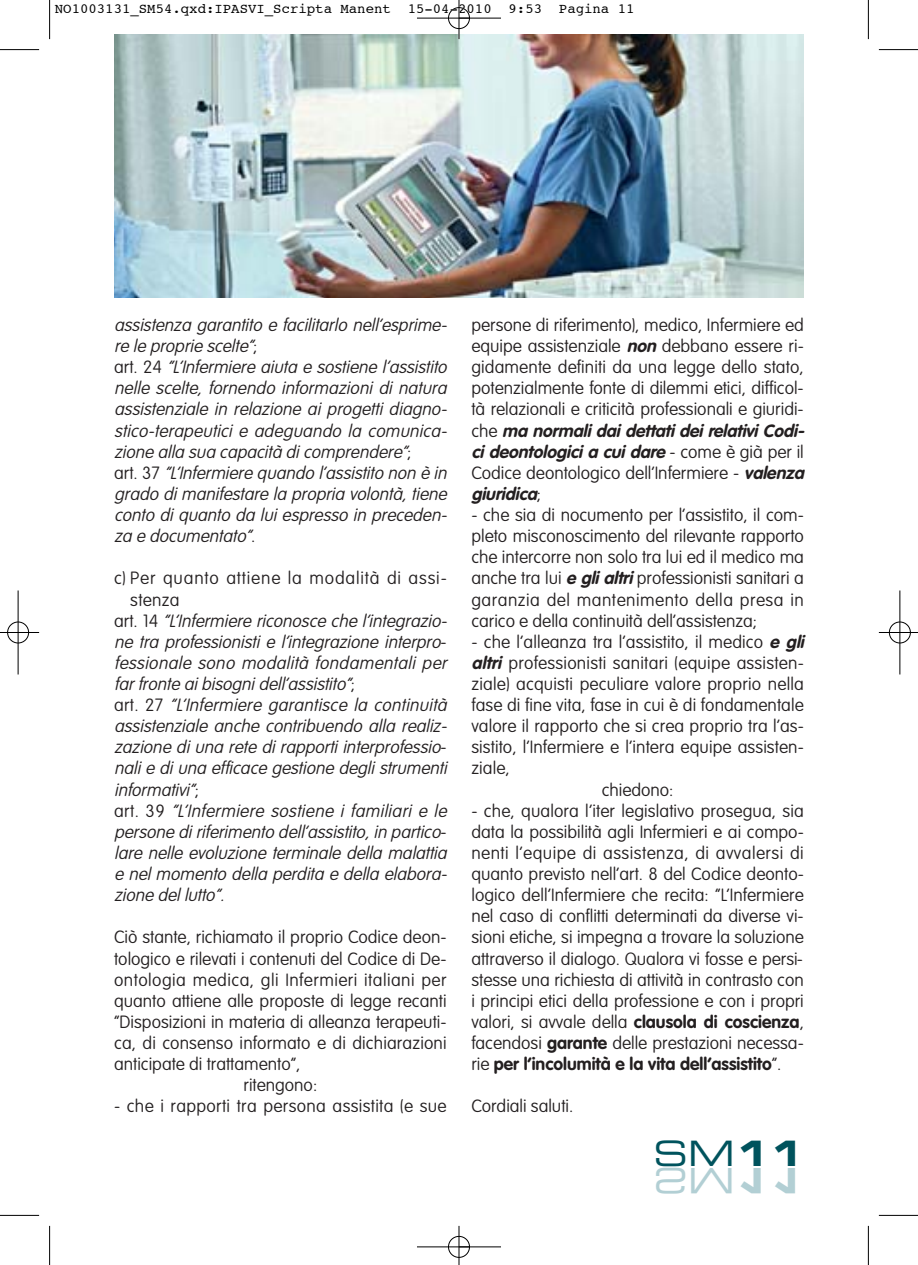
<style>
.page{position:relative;width:918px;height:1265px;background:#fff}
.page>*{position:absolute;margin:0;border:0;box-sizing:border-box;transform-origin:0 0}
.t1{font:35px "Eurostile Extended Two";color:#00535d}
.t2{font:100 17.5px/21.2px "VAG Rounded";color:#231f20;text-align:justify}
.t3{font:italic 100 17.5px/21.2px "VAG Rounded";color:#231f20}
.t4{font:100 17.5px "VAG Rounded";letter-spacing:.025em;color:#231f20}
.t5{font:100 17.5px "VAG Rounded";letter-spacing:.02em;color:#231f20}
.t6{font:100 17.5px "VAG Rounded";letter-spacing:.045em;color:#231f20}
.t7{font:14px "Courier";color:#000}
.s1{font-style:normal}
.s2{font-weight:700;font-style:italic}
.s3{font-weight:700}
.s4{font-family:"Eurostile Bold Extended Two"}
</style>
<div class="page">
<img style="left:114px;top:35px;width:690px;height:263px">
<hr style="left:49px;top:0;width:1px;height:39px;background:#000">
<hr style="left:0;top:49px;width:39px;height:1px;background:#000">
<hr style="left:868px;top:0;width:1px;height:39px;background:#000">
<hr style="left:879px;top:49px;width:39px;height:1px;background:#000">
<hr style="left:49px;top:1226px;width:1px;height:39px;background:#000">
<hr style="left:0;top:1215px;width:39px;height:1px;background:#000">
<hr style="left:868px;top:1226px;width:1px;height:39px;background:#000">
<hr style="left:879px;top:1215px;width:39px;height:1px;background:#000">
<hr style="left:458px;top:0;width:1px;height:39px;background:#fff">
<div style="left:889px;top:622px;width:22px;height:21px;border:1px solid #fff;border-radius:50%"></div>
<hr style="left:417px;top:18px;width:84px;height:1px;background:#000">
<hr style="left:417px;top:1247px;width:84px;height:1px;background:#000">
<hr style="left:18px;top:590px;width:1px;height:84px;background:#000">
<hr style="left:899px;top:590px;width:1px;height:84px;background:#000">
<hr style="left:459px;top:0;width:1px;height:39px;background:#000">
<hr style="left:459px;top:1226px;width:1px;height:39px;background:#000">
<hr style="left:0;top:632px;width:39px;height:1px;background:#000">
<hr style="left:879px;top:632px;width:39px;height:1px;background:#000">
<div style="left:448px;top:7px;width:22px;height:22px;border:1px solid #000;border-radius:50%"></div>
<div style="left:448px;top:1236px;width:22px;height:22px;border:1px solid #000;border-radius:50%"></div>
<div style="left:7px;top:622px;width:22px;height:21px;border:1px solid #000;border-radius:50%"></div>
<div style="left:889px;top:622px;width:21px;height:21px;border:1px solid #000;border-radius:50%"></div>
<p class="t7" style="left:55px;top:2px;width:581px">NO1003131_SM54.qxd:IPASVI_Scripta Manent 15-04-2010 9:53 Pagina 11</p>
<p class="t3" style="left:114px;top:316px;width:338px">assistenza garantito e facilitarlo nell’esprime&shy;re le proprie scelte“<span class="s1">;<br>a r t . 2 4</span> “L’Infermiere aiuta e sostiene l’assistito nelle scelte, fornendo informazioni di natura assistenziale in relazione ai progetti diagno&shy;stico-terapeutici e adeguando la comunica&shy;zione alla sua capacità dicomprendere“<span class="s1">;<br>a r t . 3 7</span> “L’Infermiere quando l’assistito non è in grado di manifestare la propria volontà, tiene conto di quanto da lui espresso in preceden&shy;za e documentato“<span class="s1">.</span></p>
<p class="t6" style="left:114px;top:571px;width:334px">c) Per quanto attiene la modalità di assi-</p>
<p class="t2" style="left:130px;top:590px;width:51px">stenza</p>
<p class="t3" style="left:114px;top:611px;width:338px"><span class="s1">a r t . 1 4</span> “L’Infermiere riconosce che l’integrazio-</p>
<p class="t3" style="left:114px;top:632px;width:337px">ne tra professionisti e l’integrazione interpro-</p>
<p class="t3" style="left:114px;top:653px;width:338px">fessionale sono modalità fondamentali per</p>
<p class="t3" style="left:114px;top:675px;width:242px">farfronte aibisognidell’assistito“<span class="s1">;</span></p>
<p class="t3" style="left:114px;top:696px;width:338px"><span class="s1">a r t . 2 7</span> “L’Infermiere garantisce la continuità</p>
<p class="t3" style="left:114px;top:717px;width:338px">assistenziale anche contribuendo alla realiz-</p>
<p class="t3" style="left:114px;top:738px;width:337px">zazione di una rete di rapporti interprofessio-</p>
<p class="t3" style="left:114px;top:759px;width:338px">nali e di una efficace gestione degli strumenti</p>
<p class="t3" style="left:114px;top:780px;width:86px">informativi“<span class="s1">;</span></p>
<p class="t3" style="left:114px;top:801px;width:338px"><span class="s1">a r t . 3 9</span> “L’Infermiere sostiene i familiari e le</p>
<p class="t3" style="left:114px;top:822px;width:337px">persone diriferimento dell’assistito,in partico-</p>
<p class="t3" style="left:114px;top:843px;width:338px">lare nelle evoluzione terminale della malattia</p>
<p class="t3" style="left:114px;top:865px;width:338px">e nel momento della perdita e della elabora-</p>
<p class="t3" style="left:114px;top:886px;width:115px">zione dellutto”.</p>
<p class="t2" style="left:114px;top:928px;width:334px">Ciò stante, richiamato il proprio Codice deon-</p>
<p class="t2" style="left:114px;top:949px;width:334px">tologico e rilevati i contenuti del Codice di De-</p>
<p class="t4" style="left:114px;top:972px;width:334px">ontologia medica, gli Infermieri italiani per</p>
<p class="t2" style="left:114px;top:991px;width:334px">quanto attiene alle proposte di legge recanti</p>
<p class="t2" style="left:114px;top:1012px;width:334px">“Disposizioni in materia di alleanza terapeuti-</p>
<p class="t2" style="left:114px;top:1034px;width:334px">ca, di consenso informato e di dichiarazioni</p>
<p class="t2" style="left:114px;top:1055px;width:188px">anticipate di trattamento”,</p>
<p class="t2" style="left:243px;top:1076px;width:75px">ritengono:</p>
<p class="t5" style="left:114px;top:1099px;width:334px">- che i rapporti tra persona assistita (e sue</p>
<p class="t2" style="left:471px;top:316px;width:338px;text-align:left">persone di riferimento), medico, Infermiere ed equipe assistenziale <span class="s2">non</span> debbano essere ri&shy;gidamente definiti da una legge dello stato, potenzialmente fonte di dilemmi etici, difficol&shy;tà relazionali e criticità professionali e giuridi&shy;c h e <span class="s2">ma normali dai dettati dei relativi Codi&shy;ci deontologici a cui dare</span> - c o m e è g i à p e r i l Codice deontologico dell’Infermiere - <span class="s2">valenza giuridica</span>;</p>
<p class="t2" style="left:471px;top:506px;width:334px">- che sia di nocumento per l’assistito, il com&shy;pleto misconoscimento del rilevante rapporto che intercorre non solo tra lui ed il medico ma anche tra lui <span class="s2">e gli altri</span>professionisti sanitari a garanzia del mantenimento della presa in carico e della continuità dell’assistenza;</p>
<p class="t2" style="left:471px;top:632px;width:338px">- che l’alleanza tra l’assistito, il medico <span class="s2">e gli</span></p>
<p class="t2" style="left:471px;top:653px;width:334px"><span class="s2">altri</span> professionisti sanitari (equipe assisten-</p>
<p class="t2" style="left:471px;top:675px;width:334px">ziale) acquisti peculiare valore proprio nella</p>
<p class="t2" style="left:471px;top:696px;width:334px">fase di fine vita, fase in cui è di fondamentale</p>
<p class="t2" style="left:471px;top:717px;width:334px">valore il rapporto che si crea proprio tra l’as-</p>
<p class="t2" style="left:471px;top:738px;width:334px">sistito, l’Infermiere e l’intera equipe assisten-</p>
<p class="t2" style="left:471px;top:759px;width:40px">ziale,</p>
<p class="t2" style="left:602px;top:780px;width:73px">chiedono:</p>
<p class="t2" style="left:471px;top:801px;width:334px">- che, qualora l’iter legislativo prosegua, sia data la possibilità agli Infermieri e ai compo&shy;nenti l’equipe di assistenza, di avvalersi di quanto previsto nell’art. 8 del Codice deonto&shy;logico dell’Infermiere che recita: “L’Infermiere nel caso di conflitti determinati da diverse vi&shy;sioni etiche, si impegna a trovare la soluzione attraverso il dialogo. Qualora vi fosse e persi&shy;stesse una richiesta di attività in contrasto con i principi etici della professione e con i propri valori, si avvale della <span class="s3">clausola di coscienza</span>, facendosi <span class="s3">garante</span> delle prestazioni necessa&shy;rie <span class="s3">per l’incolumità e la vita dell’assistito</span>“.</p>
<p class="t2" style="left:471px;top:1097px;width:103px">Cordiali saluti.</p>
<h1 class="t1" style="left:653px;top:1141px;width:152px">SM<span class="s4">11</span></h1>
</div>
